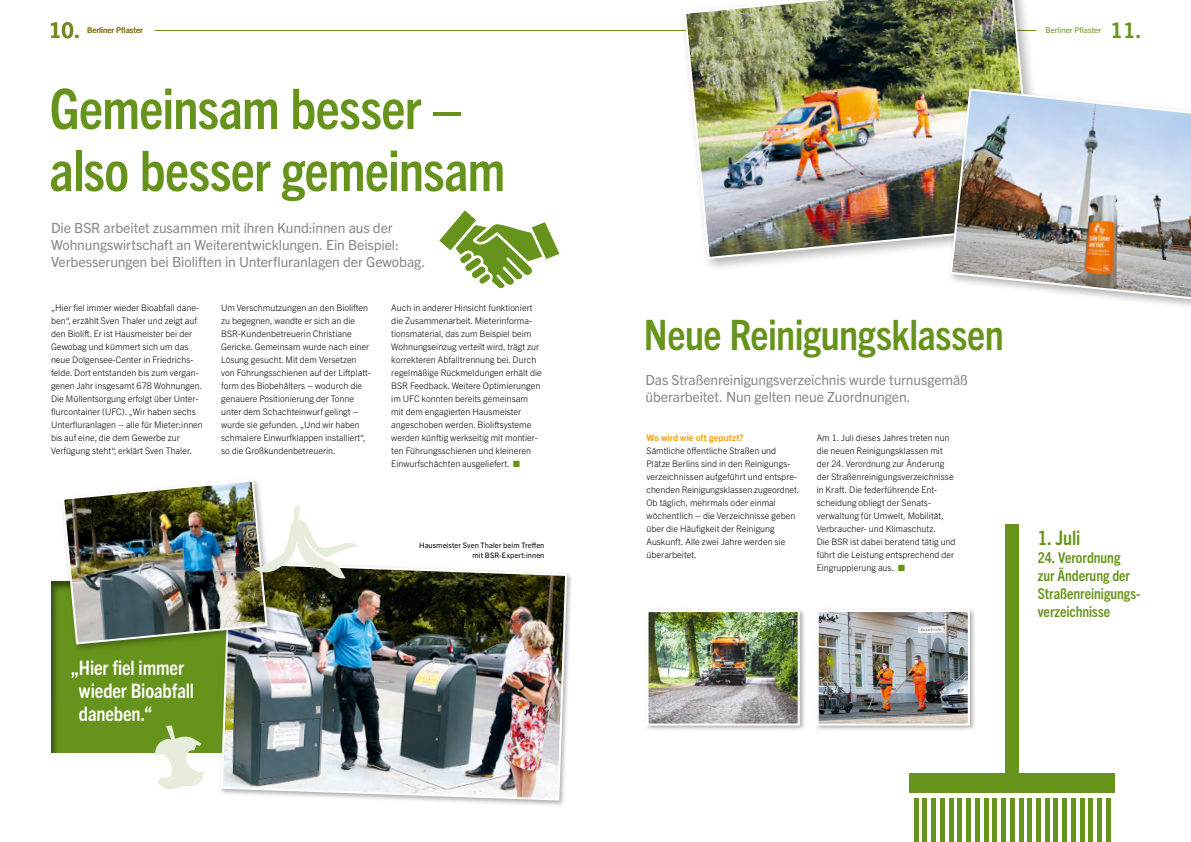
<style>
.page{position:relative;width:1191px;height:842px;background:#fff}
.page>*{position:absolute;margin:0;border:0;box-sizing:border-box;transform-origin:0 0}
.t1{font:700 condensed 56px/62px "Trade Gothic Next LT Pro";letter-spacing:-.015em;color:#66931b}
.t2{font:700 condensed 42px "Trade Gothic Next LT Pro";letter-spacing:-.01em;color:#66931b}
.t3{font:700 21.6px "Trade Gothic Next LT Pro";color:#66931b}
.t4{font:700 condensed 20px/23px "Trade Gothic Next LT Pro";letter-spacing:-.005em;color:#fff}
.t5{font:700 condensed 20px "Trade Gothic Next LT Pro";color:#66931b}
.t6{font:700 condensed 15px/18px "Trade Gothic Next LT Pro";letter-spacing:-.005em;color:#66931b}
.t7{font:14px/17px "Trade Gothic Next LT Pro";letter-spacing:-.01em;color:#878786}
.t8{font:300 9px/13px "Trade Gothic Next LT Pro";color:#000}
.t9{font:700 9px "Trade Gothic Next LT Pro";letter-spacing:.01em;color:#f59c00}
.t10{font:8px "Trade Gothic Next LT Pro";color:#66931b}
.t11{font:7.5px/10px "Trade Gothic Next LT Pro";letter-spacing:.01em;color:#000;text-align:right}
.s1{color:#66931b}
</style>
<div class="page">
<hr style="left:595px;top:30px;width:441px;height:1px;background:#66931b">
<hr style="left:155px;top:30px;width:440px;height:1px;background:#66931b">
<div style="left:644px;top:608px;width:162px;height:124px;background:#000;opacity:.3"></div>
<img style="left:649px;top:613px;width:147px;height:109px">
<div style="left:646px;top:610px;width:153px;height:115px;border:2px solid #fff"></div>
<div style="left:814px;top:608px;width:162px;height:124px;background:#000;opacity:.3"></div>
<img style="left:819px;top:613px;width:147px;height:109px">
<div style="left:816px;top:610px;width:153px;height:115px;border:2px solid #fff"></div>
<div style="left:679px;top:0;width:370px;height:272px;background:#000;opacity:.3"></div>
<img style="left:683px;top:0;width:354px;height:260px">
<div style="left:946px;top:85px;width:245px;height:225px;background:#000;opacity:.3"></div>
<img style="left:949px;top:87px;width:242px;height:214px">
<div style="left:41px;top:574px;width:241px;height:179px;background:#000;opacity:.5"></div>
<div style="left:218px;top:560px;width:355px;height:246px;background:#000;opacity:.3"></div>
<img style="left:220px;top:561px;width:348px;height:240px">
<div style="left:59px;top:477px;width:216px;height:175px;background:#000;opacity:.3"></div>
<img style="left:61px;top:478px;width:298px;height:168px">
<svg style="left:155px;top:725px;width:49px;height:64px"></svg>
<svg style="left:439px;top:210px;width:120px;height:79px"></svg>
<div style="left:1005px;top:524px;width:14px;height:255px;background:#66931b"></div>
<div style="left:909px;top:773px;width:205px;height:20px;background:#66931b"></div>
<hr style="left:914px;top:799px;width:4px;height:43px;background:#66931b">
<hr style="left:923px;top:799px;width:4px;height:43px;background:#66931b">
<hr style="left:931px;top:799px;width:4px;height:43px;background:#66931b">
<hr style="left:940px;top:799px;width:4px;height:43px;background:#66931b">
<hr style="left:949px;top:799px;width:4px;height:43px;background:#66931b">
<div style="left:957px;top:799px;width:5px;height:43px;background:#66931b"></div>
<hr style="left:966px;top:799px;width:4px;height:43px;background:#66931b">
<hr style="left:975px;top:799px;width:4px;height:43px;background:#66931b">
<hr style="left:984px;top:799px;width:4px;height:43px;background:#66931b">
<hr style="left:992px;top:799px;width:4px;height:43px;background:#66931b">
<hr style="left:1001px;top:799px;width:4px;height:43px;background:#66931b">
<hr style="left:1010px;top:799px;width:4px;height:43px;background:#66931b">
<hr style="left:1019px;top:799px;width:4px;height:43px;background:#66931b">
<hr style="left:1027px;top:799px;width:4px;height:43px;background:#66931b">
<hr style="left:1036px;top:799px;width:4px;height:43px;background:#66931b">
<hr style="left:1045px;top:799px;width:4px;height:43px;background:#66931b">
<div style="left:1053px;top:799px;width:5px;height:43px;background:#66931b"></div>
<hr style="left:1062px;top:799px;width:4px;height:43px;background:#66931b">
<hr style="left:1071px;top:799px;width:4px;height:43px;background:#66931b">
<hr style="left:1080px;top:799px;width:4px;height:43px;background:#66931b">
<hr style="left:1088px;top:799px;width:4px;height:43px;background:#66931b">
<hr style="left:1097px;top:799px;width:4px;height:43px;background:#66931b">
<hr style="left:1106px;top:799px;width:4px;height:43px;background:#66931b">
<h3 class="t3" style="left:49px;top:15px;width:32px">10.</h3>
<p class="t10" style="left:87px;top:25px;width:57px">Berliner Pflaster</p>
<h1 class="t1" style="left:50px;top:74px;width:457px">Gemeinsam besser – also besser gemeinsam</h1>
<h3 class="t7" style="left:51px;top:219px;width:376px">Die BSR arbeitet zusammen mit ihren Kund:innen aus der<br>Wohnungswirtschaft an Weiterentwicklungen. Ein Beispiel:<br>Verbesserungen bei Bioliften in Unterfluranlagen der Gewobag.</h3>
<p class="t8" style="left:51px;top:301px;width:153px">„Hier fiel immer wieder Bioabfall dane&shy;ben“, erzählt Sven Thaler und zeigt auf den Biolift. Er ist Hausmeister bei der Gewobag und kümmert sich um das neue Dolgensee-Center in Friedrichs&shy;felde. Dort entstanden bis zum vergan&shy;genen Jahr insgesamt 678 Wohnungen.<br>Die Müllentsorgung erfolgt über Unter&shy;flurcontainer (UFC). „Wir haben sechs Unterfluranlagen – alle für Mieter:innen bis auf eine, die dem Gewerbe zur Verfügung steht“, erklärt Sven Thaler.</p>
<p class="t8" style="left:221px;top:301px;width:151px">Um Verschmutzungen an den Bioliften zu begegnen, wandte er sich an die BSR-Kundenbetreuerin Christiane Gericke. Gemeinsam wurde nach einer Lösung gesucht. Mit dem Versetzen von Führungsschienen auf der Liftplatt&shy;form des Biobehälters – wodurch die genauere Positionierung der Tonne unter dem Schachteinwurf gelingt – wurde sie gefunden. „Und wir haben schmalere Einwurfklappen installiert“, so die Großkundenbetreuerin.</p>
<p class="t8" style="left:391px;top:301px;width:152px">Auch in anderer Hinsicht funktioniert die Zusammenarbeit. Mieterinforma&shy;tionsmaterial, das zum Beispiel beim Wohnungseinzug verteilt wird, trägt zur korrekteren Abfalltrennung bei. Durch regelmäßige Rückmeldungen erhält die BSR Feedback. Weitere Optimierungen im UFC konnten bereits gemeinsam mit dem engagierten Hausmeister angeschoben werden. Bioliftsysteme werden künftig werkseitig mit montier&shy;ten Führungsschienen und kleineren Einwurfschächten ausgeliefert. <span class="s1">■</span></p>
<p class="t11" style="left:419px;top:540px;width:127px">Hausmeister Sven Thaler beim Treffen mit BSR-Expert:innen</p>
<h3 class="t4" style="left:79px;top:655px;width:117px;text-indent:-8px">„Hier fiel immer wieder Bioabfall daneben.“</h3>
<p class="t10" style="left:1045px;top:25px;width:57px">Berliner Pflaster</p>
<h3 class="t3" style="left:1110px;top:15px;width:32px">11.</h3>
<h2 class="t2" style="left:644px;top:306px;width:361px">Neue Reinigungsklassen</h2>
<h3 class="t7" style="left:645px;top:371px;width:324px">Das Straßenreinigungsverzeichnis wurde turnusgemäß überarbeitet. Nun gelten neue Zuordnungen.</h3>
<p class="t9" style="left:646px;top:431px;width:98px">Wo wird wie oft geputzt?</p>
<p class="t8" style="left:646px;top:444px;width:154px">Sämtliche öffentliche Straßen und Plätze Berlins sind in den Reinigungs&shy;verzeichnissen aufgeführt und entspre&shy;chenden Reinigungsklassen zugeordnet.<br>Ob täglich, mehrmals oder einmal wöchentlich – die Verzeichnisse geben über die Häufigkeit der Reinigung Auskunft. Alle zwei Jahre werden sie überarbeitet.</p>
<p class="t8" style="left:816px;top:431px;width:140px">Am 1. Juli dieses Jahres treten nun die neuen Reinigungsklassen mit der 24. Verordnung zur Änderung der Straßenreinigungsverzeichnisse in Kraft. Die federführende Ent&shy;scheidung obliegt der Senats&shy;verwaltung für Umwelt, Mobilität, Verbraucher- und Klimaschutz.<br>Die BSR ist dabei beratend tätig und führt die Leistung entsprechend der Eingruppierung aus. <span class="s1">■</span></p>
<h3 class="t5" style="left:1037px;top:524px;width:44px">1. Juli</h3>
<h3 class="t6" style="left:1037px;top:548px;width:104px">24. Verordnung zur Änderung der<br>Straßenreinigungs&shy;verzeichnisse</h3>
</div>
